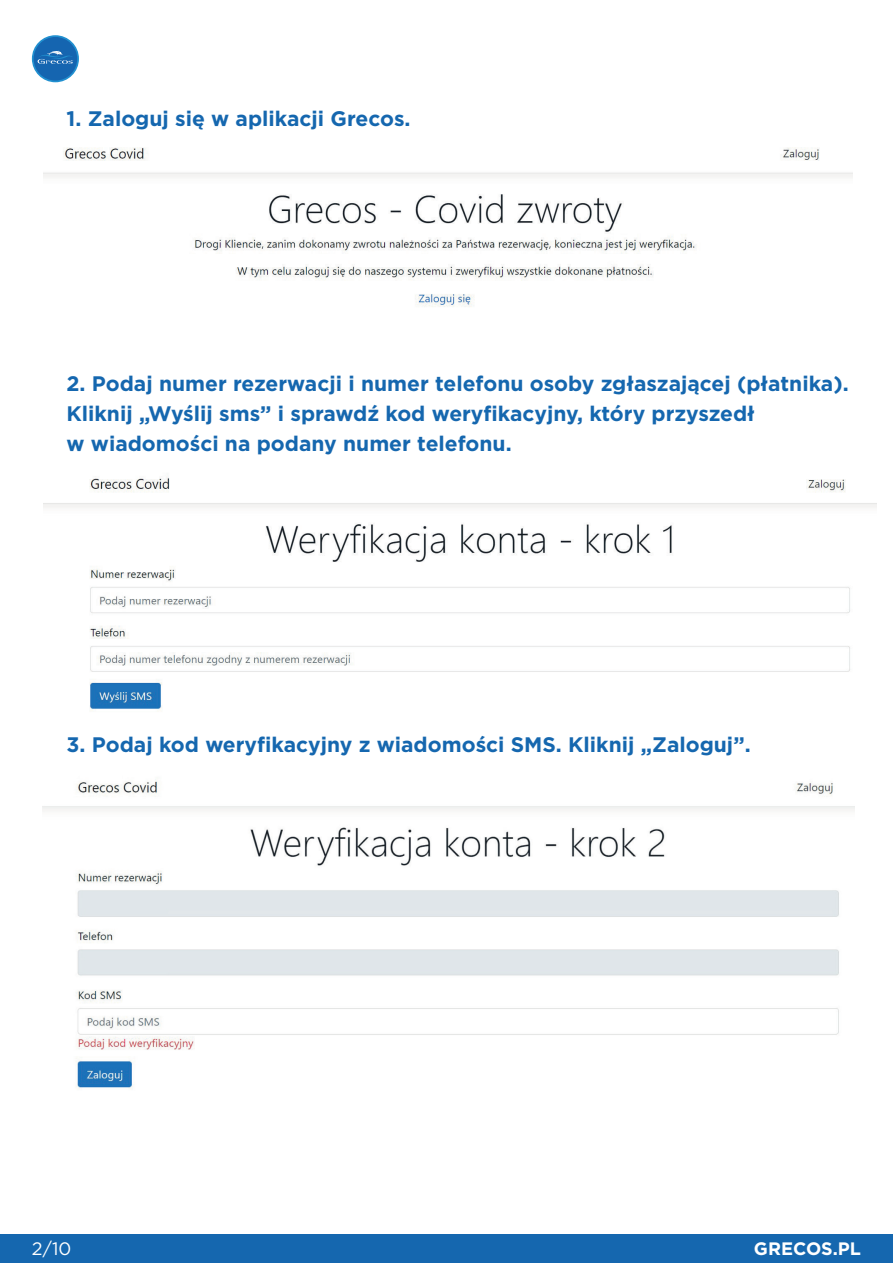
<style>
.page{position:relative;width:893px;height:1263px;background:#fff}
.page>*{position:absolute;margin:0;border:0;box-sizing:border-box;transform-origin:0 0}
.t1{font:700 21px/30px "Gotham";color:#1567af}
.t2{font:700 18px "Gotham";color:#fff}
.t3{font:18px "Gotham";color:#fff}
</style>
<div class="page">
<img style="left:43px;top:147px;width:809px;height:160px">
<img style="left:43px;top:477px;width:834px;height:235px">
<div style="left:0;top:1234px;width:893px;height:29px;background:#1567af"></div>
<svg style="left:32px;top:35px;width:47px;height:47px"></svg>
<img style="left:43px;top:779px;width:811px;height:310px">
<p class="t1" style="left:67px;top:103px;width:345px">1. Zaloguj się w aplikacji Grecos.</p>
<p class="t1" style="left:67px;top:369px;width:784px">2. Podaj numer rezerwacji i numer telefonu osoby zgłaszającej (płatnika).<br>Kliknij „Wyślij sms” i sprawdź kod weryfikacyjny, który przyszedł<br>w wiadomości na podany numer telefonu.</p>
<p class="t1" style="left:67px;top:729px;width:686px">3. Podaj kod weryfikacyjny z wiadomości SMS. Kliknij „Zaloguj”.</p>
<p class="t3" style="left:32px;top:1237px;width:41px">2/10</p>
<p class="t2" style="left:754px;top:1236px;width:109px">GRECOS.PL</p>
</div>
